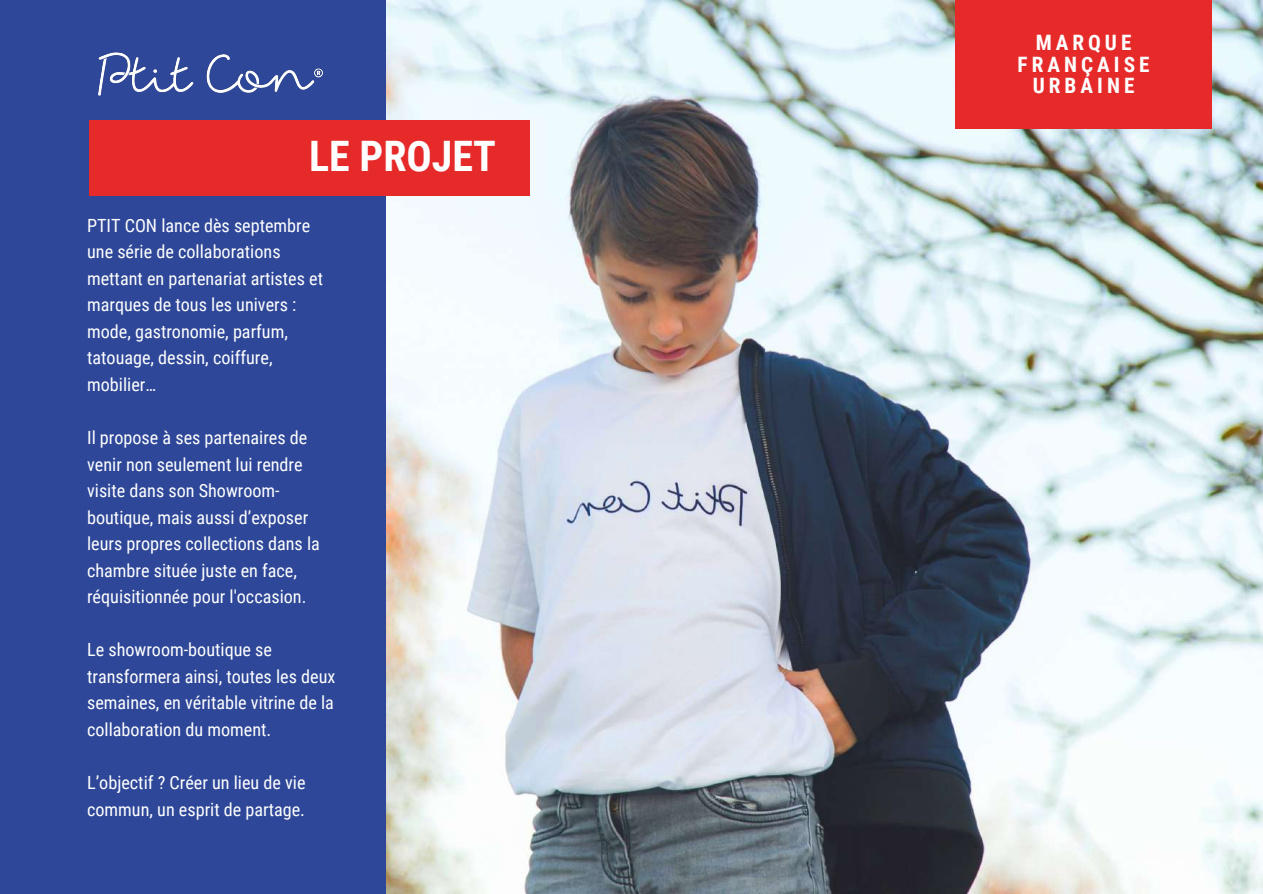
<style>
.page{position:relative;width:1263px;height:894px;background:#fff}
.page>*{position:absolute;margin:0;border:0;box-sizing:border-box;transform-origin:0 0}
.t1{font:700 42px "Roboto Condensed";color:#fff}
.t2{font:700 21.15px/21.9px "Roboto Condensed";letter-spacing:.19em;color:#fff;text-align:center}
.t3{font:18.15px/26.5px "Roboto Condensed";color:#fff}
</style>
<div class="page">
<div style="left:0;top:0;width:1263px;height:893px;background:#2e4798"></div>
<img style="left:386px;top:0;width:877px;height:893px">
<div style="left:956px;top:0;width:255px;height:128px;background:#e62929"></div>
<img style="left:98px;top:52px;width:225px;height:44px">
<div style="left:89px;top:120px;width:441px;height:75px;background:#e62929"></div>
<h1 class="t1" style="left:309px;top:132px;width:188px">LE PROJET</h1>
<p class="t3" style="left:87px;top:212px;width:237px">PTIT CON lance dès septembre une série de collaborations mettant en partenariat artistes et marques de tous les univers : mode, gastronomie, parfum, tatouage, dessin, coiffure, mobilier…</p>
<p class="t3" style="left:87px;top:424px;width:234px">Il propose à ses partenaires de venir non seulement lui rendre visite dans son Showroom&shy;boutique, mais aussi d’exposer leurs propres collections dans la chambre située juste en face, réquisitionnée pour l'occasion.</p>
<p class="t3" style="left:87px;top:636px;width:250px">Le showroom-boutique se transformera ainsi, toutes les deux semaines, en véritable vitrine de la collaboration du moment.</p>
<p class="t3" style="left:87px;top:769px;width:220px">L’objectif ? Créer un lieu de vie commun, un esprit de partage.</p>
<p class="t2" style="left:1018px;top:31px;width:133px">MARQUE<br>FRANÇAISE<br>URBAINE</p>
</div>
